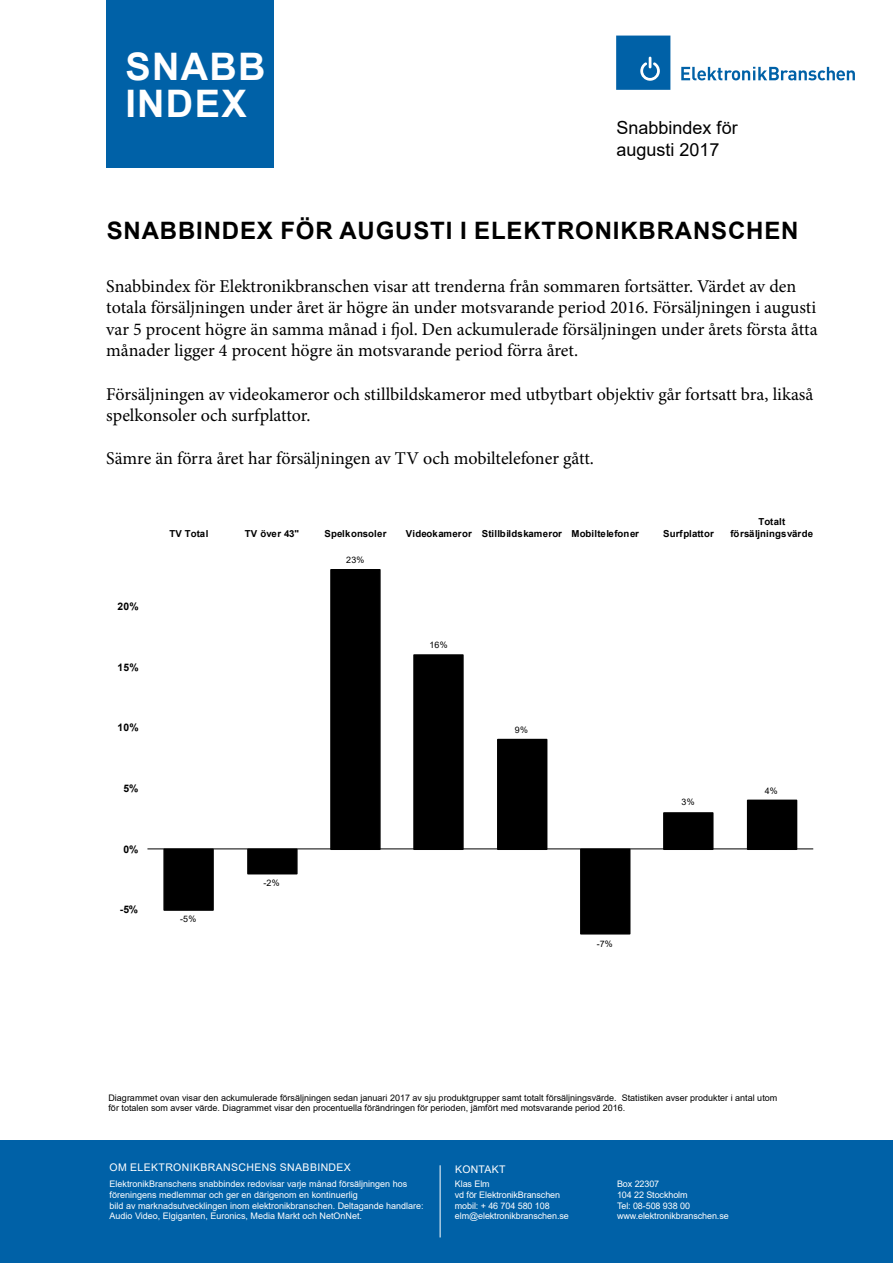
<style>
.page{position:relative;width:893px;height:1263px;background:#fff}
.page>*{position:absolute;margin:0;border:0;box-sizing:border-box;transform-origin:0 0}
.t1{font:700 37.95px/36.8px "Arial";letter-spacing:.035em;color:#fff}
.t2{font:700 24px "Arial";letter-spacing:.035em;color:#000}
.t3{font:18px/21.6px "Minion Pro";letter-spacing:-.005em;color:#000}
.t4{font:18px/21.6px "Arial";color:#000}
.t5{font:10.5px "Arial";letter-spacing:.035em;color:#fff}
.t6{font:700 10.35px "Arial";color:#000}
.t7{font:700 9.6px/11.4px "Arial";letter-spacing:.005em;color:#000;text-align:center}
.t8{font:9px/10.8px "Arial";color:#fff}
.t9{font:9px/10.8px "Arial";color:#000}
.t10{font:8.85px "Arial";color:#000}
</style>
<div class="page">
<svg style="left:681px;top:67px;width:174px;height:13px"></svg>
<svg style="left:616px;top:36px;width:54px;height:54px;background:#0f6aac"></svg>
<div style="left:0;top:1141px;width:893px;height:122px;background:#0061a7"></div>
<hr style="left:440px;top:1165px;width:1px;height:72px;background:#fff">
<div style="left:106px;top:0;width:168px;height:168px;background:#0061a7"></div>
<svg style="left:163px;top:569px;width:635px;height:366px"></svg>
<hr style="left:147px;top:848px;width:666px;height:1px;background:#000">
<h1 class="t1" style="left:125px;top:48px;width:142px">SNABB<br>INDEX</h1>
<p class="t4" style="left:617px;top:117px;width:123px">Snabbindex för augusti 2017</p>
<h2 class="t2" style="left:107px;top:213px;width:693px">SNABBINDEX FÖR AUGUSTI I ELEKTRONIKBRANSCHEN</h2>
<p class="t3" style="left:106px;top:275px;width:713px">Snabbindex för Elektronikbranschen visar att trenderna från sommaren fortsätter. Värdet av den totala försäljningen under året är högre än under motsvarande period 2016. Försäljningen i augusti var 5 procent högre än samma månad i fjol. Den ackumulerade försäljningen under årets första åtta månader ligger 4 procent högre än motsvarande period förra året.</p>
<p class="t3" style="left:106px;top:383px;width:709px">Försäljningen av videokameror och stillbildskameror med utbytbart objektiv går fortsatt bra, likaså spelkonsoler och surfplattor.</p>
<p class="t3" style="left:106px;top:448px;width:489px">Sämre än förra året har försäljningen av TV och mobiltelefoner gått.</p>
<p class="t7" style="left:169px;top:528px;width:41px">TV Total</p>
<p class="t7" style="left:245px;top:528px;width:56px">TV över 43"</p>
<p class="t7" style="left:324px;top:528px;width:64px">Spelkonsoler</p>
<p class="t7" style="left:406px;top:528px;width:235px">Videokameror Stillbildskameror Mobiltelefoner</p>
<p class="t7" style="left:663px;top:528px;width:52px">Surfplattor</p>
<p class="t7" style="left:731px;top:516px;width:84px">Totalt försäljningsvärde</p>
<p class="t6" style="left:118px;top:599px;width:23px">20%</p>
<p class="t6" style="left:118px;top:659px;width:23px">15%</p>
<p class="t6" style="left:118px;top:720px;width:23px">10%</p>
<p class="t6" style="left:123px;top:781px;width:17px">5%</p>
<p class="t6" style="left:123px;top:842px;width:17px">0%</p>
<p class="t6" style="left:120px;top:902px;width:20px">-5%</p>
<p class="t10" style="left:180px;top:913px;width:18px">-5%</p>
<p class="t10" style="left:346px;top:554px;width:20px">23%</p>
<p class="t10" style="left:429px;top:639px;width:20px">16%</p>
<p class="t10" style="left:264px;top:877px;width:18px">-2%</p>
<p class="t10" style="left:515px;top:724px;width:15px">9%</p>
<p class="t10" style="left:597px;top:937px;width:18px">-7%</p>
<p class="t10" style="left:681px;top:796px;width:15px">3%</p>
<p class="t10" style="left:765px;top:785px;width:15px">4%</p>
<p class="t9" style="left:108px;top:1092px;width:670px">Diagrammet ovan visar den ackumulerade försäljningen sedan januari 2017 av sju produktgrupper samt totalt försäljningsvärde. Statistiken avser produkter i antal utom för totalen som avser värde. Diagrammet visar den procentuella förändringen för perioden, jämfört med motsvarande period 2016.</p>
<p class="t5" style="left:110px;top:1160px;width:243px">OM ELEKTRONIKBRANSCHENS SNABBINDEX</p>
<p class="t8" style="left:110px;top:1178px;width:316px">ElektronikBranschens snabbindex redovisar varje månad försäljningen hos föreningens medlemmar och ger en därigenom en kontinuerlig<br>bild av marknadsutvecklingen inom elektronikbranschen. Deltagande handlare:<br>Audio Video, Elgiganten, Euronics, Media Markt och NetOnNet.</p>
<p class="t5" style="left:455px;top:1162px;width:52px">KONTAKT</p>
<p class="t8" style="left:455px;top:1178px;width:115px">Klas Elm<br>vd för ElektronikBranschen mobil: + 46 704 580 108 elm@elektronikbranschen.se</p>
<p class="t8" style="left:617px;top:1178px;width:113px">Box 22307<br>104 22 Stockholm<br>Tel: 08-508 938 00 www.elektronikbranschen.se</p>
</div>
